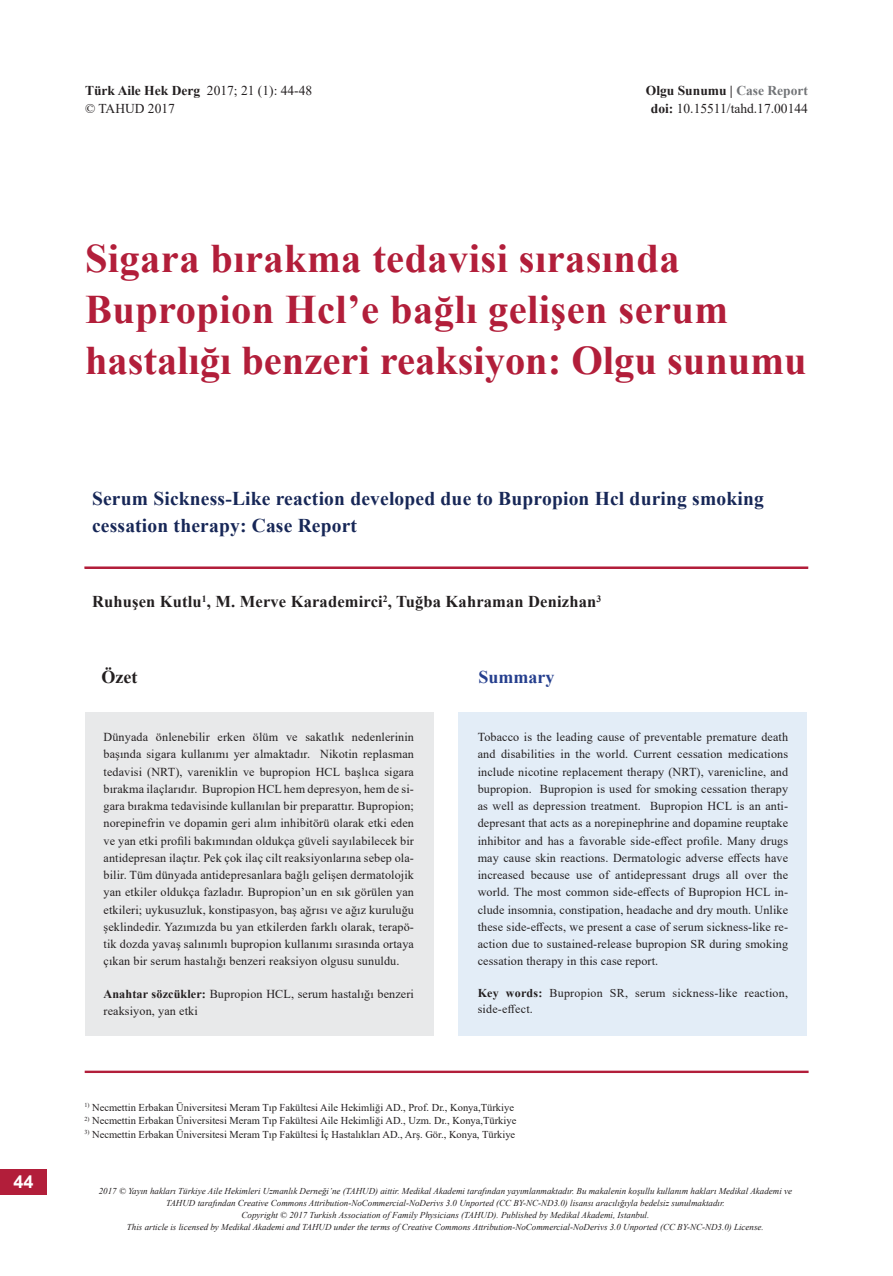
<style>
.page{position:relative;width:893px;height:1276px;background:#fff}
.page>*{position:absolute;margin:0;border:0;box-sizing:border-box;transform-origin:0 0}
.t1{font:700 40.5px/51px "Times New Roman";letter-spacing:.01em;color:#b21e3a}
.t2{font:700 19.5px/27px "Times New Roman";letter-spacing:.01em;color:#172757}
.t3{font:700 18px "Times New Roman";color:#253f8e}
.t4{font:700 18px "Times New Roman";color:#231f20}
.t5{font:700 18px "Arial";color:#fff}
.t6{font:700 16.5px "Times New Roman";letter-spacing:.01em;color:#231f20}
.t7{font:13.5px/18px "Times New Roman";color:#231f20}
.t8{font:12.15px/17.2px "Times New Roman";letter-spacing:.01em;color:#231f20;text-align:justify}
.t9{font:12px/16.5px "Times New Roman";letter-spacing:.02em;color:#231f20}
.t10{font:10.5px "Times New Roman";color:#231f20}
.t11{font:italic 9px/12px "Times New Roman";color:#231f20;text-align:center}
.s1{font-weight:700}
.s2{font-weight:700;color:#727477}
</style>
<div class="page">
<div style="left:85px;top:1070px;width:723px;height:3px;border:1px solid #b21e3a"></div>
<div style="left:85px;top:566px;width:723px;height:3px;border:1px solid #b21e3a"></div>
<div style="left:85px;top:712px;width:349px;height:324px;background:#e8e9ea"></div>
<div style="left:458px;top:712px;width:349px;height:324px;background:#e3edf7"></div>
<div style="left:0;top:1169px;width:47px;height:26px;background:#b21e3a"></div>
<p class="t7" style="left:85px;top:81px;width:229px"><span class="s1">Türk Aile Hek Derg</span> 2017; 21 (1): 44-48 © TAHUD 2017</p>
<p class="t7" style="left:646px;top:81px;width:164px;text-align:center"><span class="s1">Olgu Sunumu |</span> <span class="s2">Case Report </span><span class="s1">doi:</span> 10.15511/tahd.17.00144</p>
<h3 class="t5" style="left:13px;top:1169px;width:22px">44</h3>
<h1 class="t1" style="left:85px;top:232px;width:723px">Sigara bırakma tedavisi sırasında<br>Bupropion Hcl’e bağlı gelişen serum hastalığı benzeri reaksiyon: Olgu sunumu</h1>
<h2 class="t2" style="left:92px;top:484px;width:673px">Serum Sickness-Like reaction developed due to Bupropion Hcl during smoking cessation therapy: Case Report</h2>
<h3 class="t6" style="left:92px;top:590px;width:511px">Ruhuşen Kutlu<sup>1</sup>, M. Merve Karademirci<sup>2</sup>, Tuğba Kahraman Denizhan<sup>3</sup></h3>
<h3 class="t4" style="left:101px;top:664px;width:37px">Özet</h3>
<p class="t8" style="left:104px;top:728px;width:312px">Dünyada önlenebilir erken ölüm ve sakatlık nedenlerinin başında sigara kullanımı yer almaktadır. Nikotin replasman tedavisi (NRT), vareniklin ve bupropion HCL başlıca sigara bırakma ilaçlarıdır. Bupropion HCL hem depresyon, hem de si&shy;gara bırakma tedavisinde kullanılan bir preparattır. Bupropion; norepinefrin ve dopamin geri alım inhibitörü olarak etki eden ve yan etki profili bakımından oldukça güveli sayılabilecek bir antidepresan ilaçtır. Pek çok ilaç cilt reaksiyonlarına sebep ola&shy;bilir. Tüm dünyada antidepresanlara bağlı gelişen dermatolojik yan etkiler oldukça fazladır. Bupropion’un en sık görülen yan etkileri; uykusuzluk, konstipasyon, baş ağrısı ve ağız kuruluğu şeklindedir. Yazımızda bu yan etkilerden farklı olarak, terapö&shy;tik dozda yavaş salınımlı bupropion kullanımı sırasında ortaya çıkan bir serum hastalığı benzeri reaksiyon olgusu sunuldu.</p>
<p class="t8" style="left:104px;top:984px;width:312px"><span class="s1">Anahtar sözcükler:</span> Bupropion HCL, serum hastalığı benzeri reaksiyon, yan etki</p>
<h3 class="t3" style="left:478px;top:664px;width:77px">Summary</h3>
<p class="t8" style="left:478px;top:728px;width:312px">Tobacco is the leading cause of preventable premature death and disabilities in the world. Current cessation medications include nicotine replacement therapy (NRT), varenicline, and bupropion. Bupropion is used for smoking cessation therapy as well as depression treatment. Bupropion HCL is an anti&shy;depresant that acts as a norepinephrine and dopamine reuptake inhibitor and has a favorable side-effect profile. Many drugs may cause skin reactions. Dermatologic adverse effects have increased because use of antidepressant drugs all over the world. The most common side-effects of Bupropion HCL in&shy;clude insomnia, constipation, headache and dry mouth. Unlike these side-effects, we present a case of serum sickness-like re&shy;action due to sustained-release bupropion SR during smoking cessation therapy in this case report.</p>
<p class="t9" style="left:478px;top:984px;width:312px"><span class="s1">Key words:</span> Bupropion SR, serum sickness-like reaction, side-effect.</p>
<p class="t10" style="left:85px;top:1099px;width:431px"><sup>1)</sup> Necmettin Erbakan Üniversitesi Meram Tıp Fakültesi Aile Hekimliği AD., Prof. Dr., Konya,Türkiye</p>
<p class="t10" style="left:85px;top:1113px;width:433px"><sup>2)</sup> Necmettin Erbakan Üniversitesi Meram Tıp Fakültesi Aile Hekimliği AD., Uzm. Dr., Konya,Türkiye</p>
<p class="t10" style="left:85px;top:1126px;width:432px"><sup>3)</sup> Necmettin Erbakan Üniversitesi Meram Tıp Fakültesi İç Hastalıkları AD., Arş. Gör., Konya, Türkiye</p>
<p class="t11" style="left:99px;top:1184px;width:695px">2017 © Yayın hakları Türkiye Aile Hekimleri Uzmanlık Derneği’ne (TAHUD) aittir. Medikal Akademi tarafından yayımlanmaktadır. Bu makalenin koşullu kullanım hakları Medikal Akademi ve TAHUD tarafından Creative Commons Attribution-NoCommercial-NoDerivs 3.0 Unported (CC BY-NC-ND3.0) lisansı aracılığıyla bedelsiz sunulmaktadır.<br>Copyright © 2017 Turkish Association of Family Physicians (TAHUD). Published by Medikal Akademi, Istanbul.<br>This article is licensed by Medikal Akademi and TAHUD under the terms of Creative Commons Attribution-NoCommercial-NoDerivs 3.0 Unported (CC BY-NC-ND3.0) License.</p>
</div>
